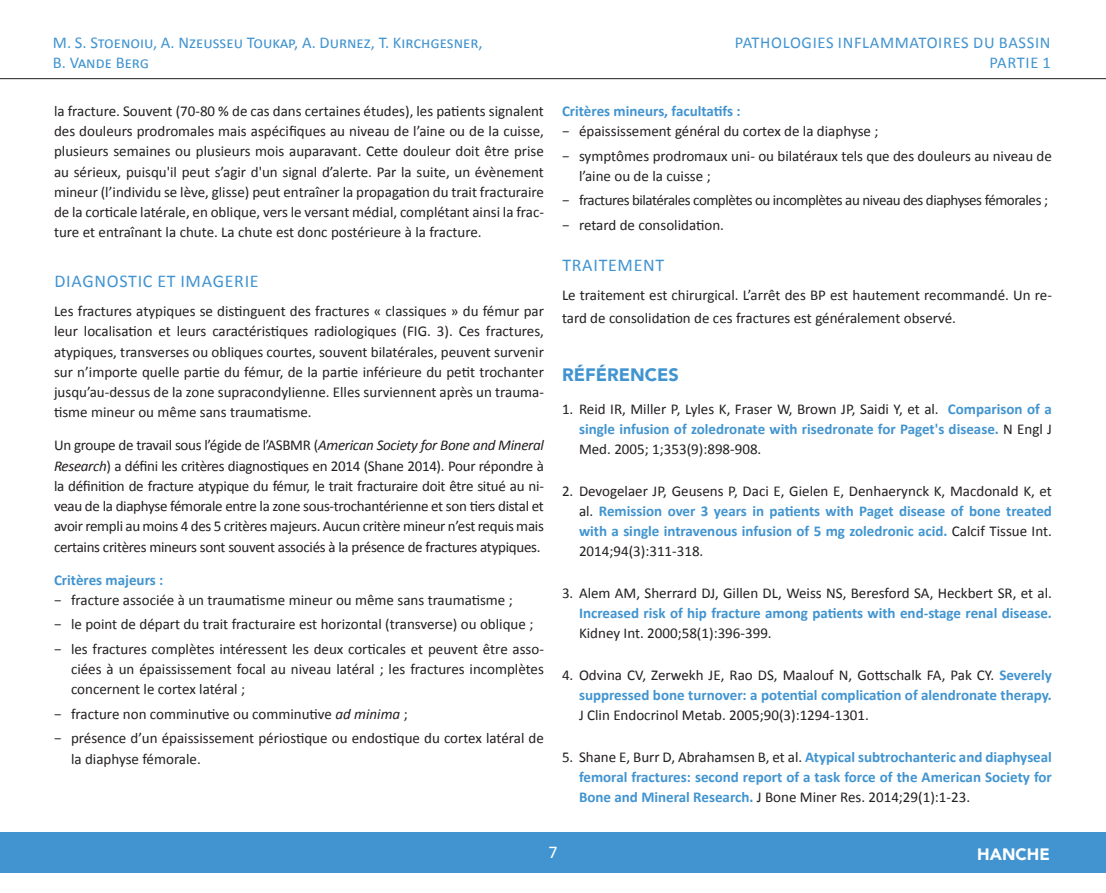
<style>
.page{position:relative;width:1106px;height:893px;background:#fff}
.page>*{position:absolute;margin:0;border:0;box-sizing:border-box;transform-origin:0 0}
.Titre_1_1{font:18px "Calibri";letter-spacing:.04em;color:#4194d0}
.Titre_1{font:900 18px "Avenir";color:#4194d0}
.t1{font:18px "Calibri";color:#fff}
.Titre_courant_-_aute{font:16.5px/19.8px "Calibri";color:#4194d0}
.Titre_courant_-_arti{font:16.5px/19.8px "Calibri";letter-spacing:.04em;color:#4194d0;text-align:right}
.t2{font:900 16.5px "Avenir";color:#fff}
.Texte{font:15px/20.2px "Calibri";color:#231f20;text-align:justify}
.Texte-2{font:700 15px/20.2px "Calibri";color:#4194d0;text-align:justify}
.Texte-3{font:15px "Calibri";letter-spacing:-.03em;color:#231f20}
.s1{font-style:italic}
.s2{font-weight:700;color:#4194d0}
.s3{font-weight:400;color:#231f20}
</style>
<div class="page">
<div style="left:0;top:833px;width:1106px;height:40px;background:#4194d0"></div>
<hr style="left:0;top:78px;width:1106px;height:1px;background:#231f20">
<p class="Titre_courant_-_aute" style="left:53px;top:33px;width:431px">M. S. Stoenoiu, A. Nzeusseu Toukap, A. Durnez, T. Kirchgesner,<br>B. Vande Berg</p>
<p class="Titre_courant_-_arti" style="left:734px;top:33px;width:317px">PATHOLOGIES INFLAMMATOIRES DU BASSIN<br>PARTIE 1</p>
<p class="Texte" style="left:54px;top:101px;width:491px">la fracture. Souvent (70-80 % de cas dans certaines études), les patients signalent des douleurs prodromales mais aspécifiques au niveau de l’aine ou de la cuisse, plusieurs semaines ou plusieurs mois auparavant. Cette douleur doit être prise au sérieux, puisqu'il peut s’agir d'un signal d’alerte. Par la suite, un évènement mineur (l’individu se lève, glisse) peut entraîner la propagation du trait fracturaire de la corticale latérale, en oblique, vers le versant médial, complétant ainsi la frac&shy;ture et entraînant la chute. La chute est donc postérieure à la fracture.</p>
<p class="Titre_1_1" style="left:54px;top:270px;width:206px">DIAGNOSTIC ET IMAGERIE</p>
<p class="Texte" style="left:54px;top:301px;width:491px">Les fractures atypiques se distinguent des fractures « classiques » du fémur par leur localisation et leurs caractéristiques radiologiques (FIG. 3). Ces fractures, atypiques, transverses ou obliques courtes, souvent bilatérales, peuvent survenir sur n’importe quelle partie du fémur, de la partie inférieure du petit trochanter jusqu’au-dessus de la zone supracondylienne. Elles surviennent après un trauma&shy;tisme mineur ou même sans traumatisme.</p>
<p class="Texte" style="left:54px;top:435px;width:491px">Un groupe de travail sous l’égide de l’ASBMR (<span class="s1">American Society for Bone and Mineral Research</span>) a défini les critères diagnostiques en 2014 (Shane 2014). Pour répondre à la définition de fracture atypique du fémur, le trait fracturaire doit être situé au ni&shy;veau de la diaphyse fémorale entre la zone sous-trochantérienne et son tiers distal et avoir rempli au moins 4 des 5 critères majeurs. Aucun critère mineur n’est requis mais certains critères mineurs sont souvent associés à la présence de fractures atypiques.</p>
<p class="Texte-2" style="left:54px;top:569px;width:111px">Critères majeurs :</p>
<p class="Texte" style="left:54px;top:590px;width:460px">− fracture associée à un traumatisme mineur ou même sans traumatisme ;</p>
<p class="Texte" style="left:54px;top:614px;width:481px">− le point de départ du trait fracturaire est horizontal (transverse) ou oblique ;</p>
<p class="Texte" style="left:71px;top:639px;width:474px;text-indent:-17px">− les fractures complètes intéressent les deux corticales et peuvent être asso&shy;ciées à un épaississement focal au niveau latéral ; les fractures incomplètes concernent le cortex latéral ;</p>
<p class="Texte" style="left:54px;top:704px;width:355px">− fracture non comminutive ou comminutive <span class="s1">ad minima</span> ;</p>
<p class="Texte" style="left:71px;top:728px;width:474px;text-indent:-17px">− présence d’un épaississement périostique ou endostique du cortex latéral de la diaphyse fémorale.</p>
<p class="Texte-2" style="left:562px;top:101px;width:180px">Critères mineurs, facultatifs :</p>
<p class="Texte" style="left:562px;top:121px;width:318px">− épaississement général du cortex de la diaphyse ;</p>
<p class="Texte" style="left:579px;top:146px;width:474px;text-indent:-17px">− symptômes prodromaux uni- ou bilatéraux tels que des douleurs au niveau de l’aine ou de la cuisse ;</p>
<p class="Texte-3" style="left:562px;top:191px;width:487px">− fractures bilatérales complètes ou incomplètes au niveau des diaphyses fémorales ;</p>
<p class="Texte" style="left:562px;top:215px;width:163px">− retard de consolidation.</p>
<p class="Titre_1_1" style="left:562px;top:254px;width:103px">TRAITEMENT</p>
<p class="Texte" style="left:562px;top:284px;width:491px;line-height:23.2px">Le traitement est chirurgical. L’arrêt des BP est hautement recommandé. Un re&shy;tard de consolidation de ces fractures est généralement observé.</p>
<p class="Titre_1" style="left:562px;top:359px;width:118px">RÉFÉRENCES</p>
<p class="Texte" style="left:579px;top:399px;width:474px;text-indent:-17px">1. Reid IR, Miller P, Lyles K, Fraser W, Brown JP, Saidi Y, et al. <span class="s2">Comparison of a single infusion of zoledronate with risedronate for Paget's disease.</span> N Engl J Med. 2005; 1;353(9):898-908.</p>
<p class="Texte-2" style="left:579px;top:480px;width:474px;text-indent:-17px"><span class="s3">2. Devogelaer JP, Geusens P, Daci E, Gielen E, Denhaerynck K, Macdonald K, et al.</span> Remission over 3 years in patients with Paget disease of bone treated with a single intravenous infusion of 5 mg zoledronic acid. <span class="s3">Calcif Tissue Int.<br>2014;94(3):311-318.</span></p>
<p class="Texte" style="left:579px;top:583px;width:474px;text-indent:-17px">3. Alem AM, Sherrard DJ, Gillen DL, Weiss NS, Beresford SA, Heckbert SR, et al.<br><span class="s2">Increased risk of hip fracture among patients with end-stage renal disease.<br></span>Kidney Int. 2000;58(1):396-399.</p>
<p class="Texte" style="left:579px;top:665px;width:474px;text-indent:-17px">4. Odvina CV, Zerwekh JE, Rao DS, Maalouf N, Gottschalk FA, Pak CY. <span class="s2">Severely suppressed bone turnover: a potential complication of alendronate therapy.<br></span>J Clin Endocrinol Metab. 2005;90(3):1294-1301.</p>
<p class="Texte-2" style="left:579px;top:747px;width:474px;text-indent:-17px"><span class="s3">5. Shane E, Burr D, Abrahamsen B, et al.</span> Atypical subtrochanteric and diaphyseal femoral fractures: second report of a task force of the American Society for Bone and Mineral Research. <span class="s3">J Bone Miner Res. 2014;29(1):1-23.</span></p>
<p class="t1" style="left:548px;top:840px;width:11px">7</p>
<p class="t2" style="left:977px;top:840px;width:26px">HANCHE</p>
</div>
